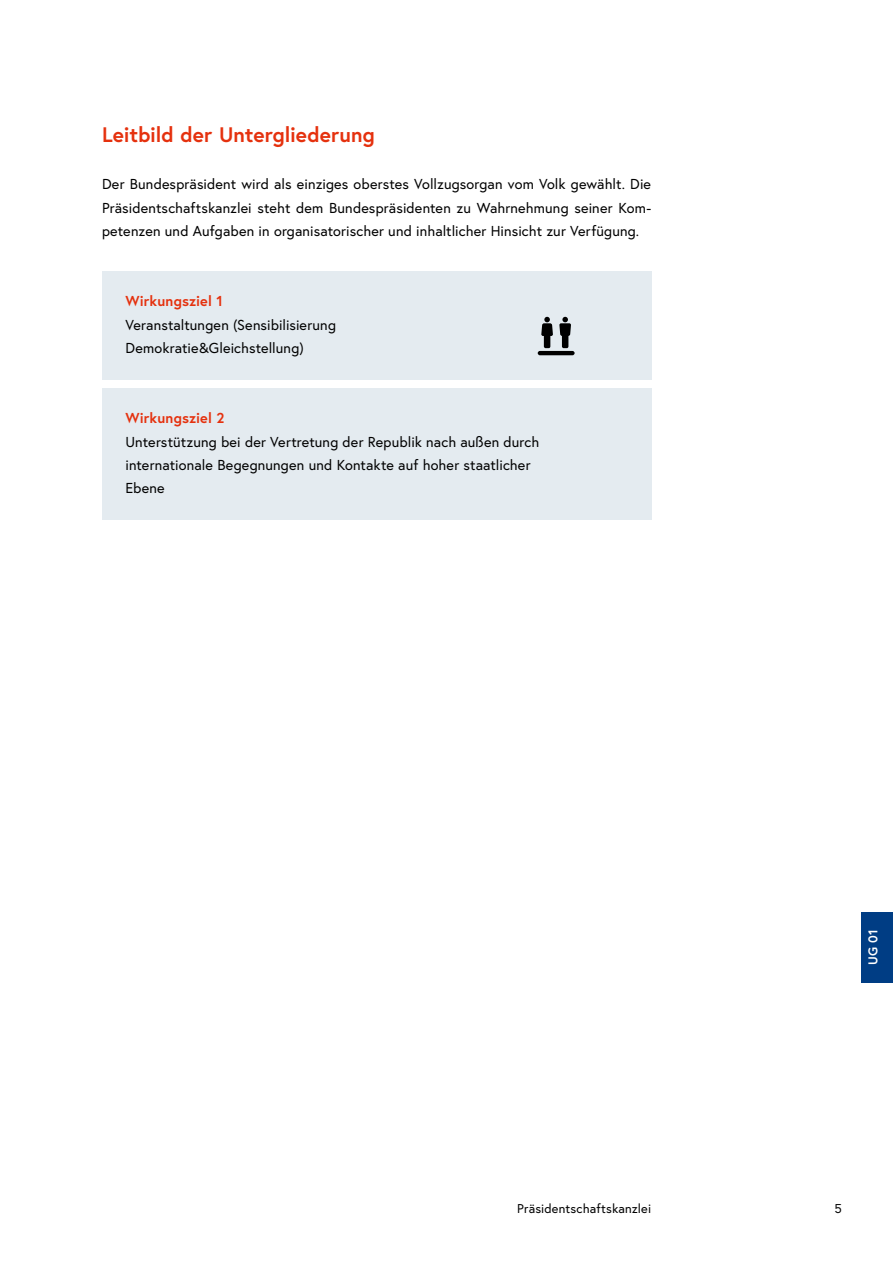
<style>
.page{position:relative;width:893px;height:1263px;background:#fff}
.page>*{position:absolute;margin:0;border:0;box-sizing:border-box;transform-origin:0 0}
.h2_ohne_Nummerierung{font:700 21px "Europa Austria";color:#e5310e}
.p_Abstand_danach{font:14.4px/23.4px "Europa Austria";letter-spacing:.005em;color:#000;text-align:justify}
.Infobox_p_Infobox_ressorts{font:14.4px/23.4px "Europa Austria";letter-spacing:.01em;color:#000}
.Infobox_p_Infobox_ressorts_mGender{font:14.4px/23.4px "Europa Austria";letter-spacing:.01em;color:#000}
.Infobox_p_Infobox_Titel_ressorts{font:700 14.4px "Europa Austria";letter-spacing:.01em;color:#e5310e}
.t1{font:12.75px "Europa Austria";letter-spacing:.01em;color:#000}
.t2{font:700 12.75px "Europa Austria";color:#fff}
</style>
<div class="page">
<div style="left:102px;top:271px;width:549px;height:62px;background:#e4ebf0"></div>
<div style="left:102px;top:295px;width:549px;height:84px;background:#e4ebf0"></div>
<div style="left:102px;top:388px;width:549px;height:62px;background:#e4ebf0"></div>
<div style="left:102px;top:412px;width:549px;height:108px;background:#e4ebf0"></div>
<hr style="left:538px;top:351px;width:37px;height:4px;background:#000;border-radius:2px">
<svg style="left:541px;top:317px;width:12px;height:31px"></svg>
<svg style="left:559px;top:317px;width:12px;height:31px"></svg>
<div style="left:861px;top:912px;width:32px;height:70px;background:#003d84"></div>
<h2 class="h2_ohne_Nummerierung" style="left:102px;top:121px;width:274px">Leitbild der Untergliederung</h2>
<p class="p_Abstand_danach" style="left:102px;top:172px;width:551px">Der Bundespräsident wird als einziges oberstes Vollzugsorgan vom Volk gewählt. Die Präsidentschaftskanzlei steht dem Bundespräsidenten zu Wahrnehmung seiner Kom&shy;petenzen und Aufgaben in organisatorischer und inhaltlicher Hinsicht zur Verfügung.</p>
<p class="Infobox_p_Infobox_Titel_ressorts" style="left:125px;top:291px;width:99px">Wirkungsziel 1</p>
<p class="Infobox_p_Infobox_ressorts_mGender" style="left:125px;top:313px;width:212px">Veranstaltungen (Sensibilisierung<br>Demokratie&amp;Gleichstellung)</p>
<p class="Infobox_p_Infobox_Titel_ressorts" style="left:125px;top:408px;width:101px">Wirkungsziel 2</p>
<p class="Infobox_p_Infobox_ressorts" style="left:125px;top:429px;width:415px">Unterstützung bei der Vertretung der Republik nach außen durch internationale Begegnungen und Kontakte auf hoher staatlicher<br>Ebene</p>
<p class="t2" style="left:864px;top:965px;width:37px;rotate:-90deg">UG 01</p>
<p class="t1" style="left:517px;top:1200px;width:135px">Präsidentschaftskanzlei</p>
<p class="t1" style="left:835px;top:1200px;width:9px">5</p>
</div>
